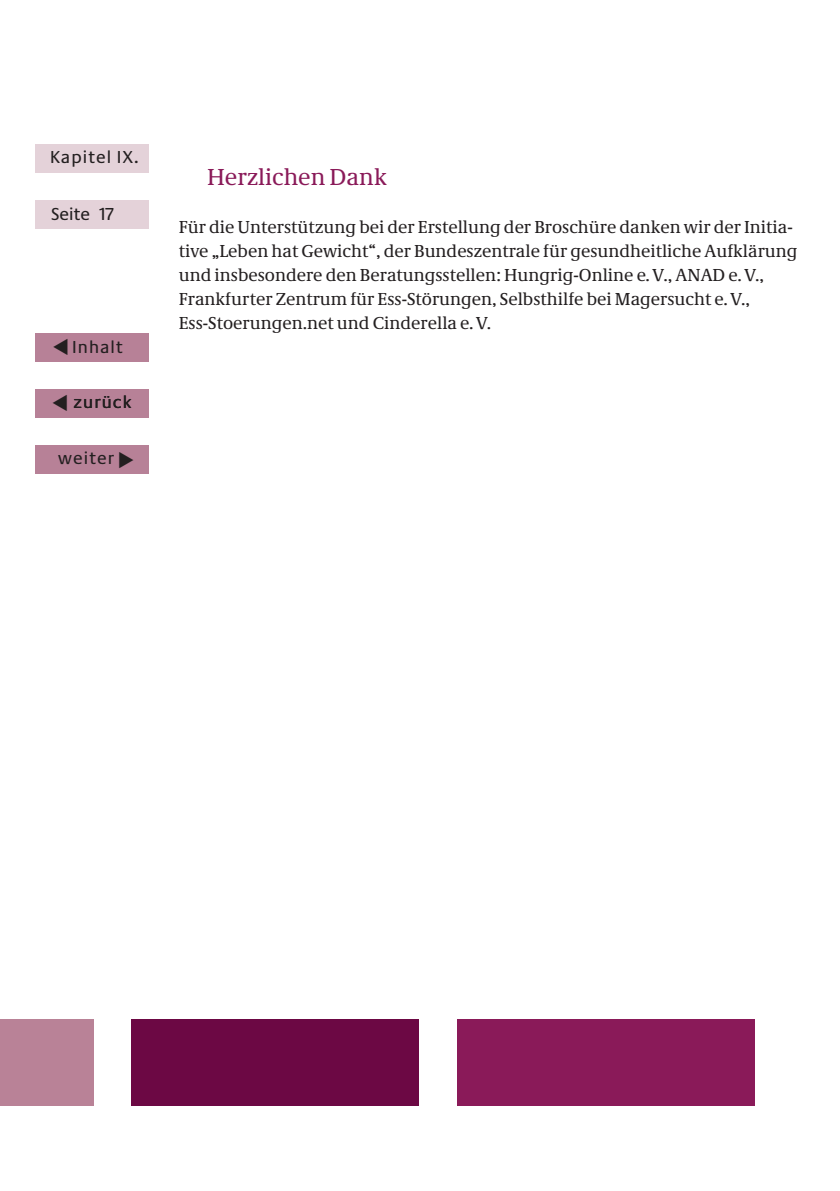
<style>
.page{position:relative;width:840px;height:1191px;background:#fff}
.page>*{position:absolute;margin:0;border:0;box-sizing:border-box;transform-origin:0 0}
.t1{font:24px "Neue Demos";color:#8a1a59}
.t2{font:18px/24px "Neue Demos";color:#231f20}
.t3{font:18px "Neue Praxis";letter-spacing:.06em;color:#231f20}
</style>
<div class="page">
<div style="left:35px;top:333px;width:114px;height:29px;background:#b78197"></div>
<div style="left:35px;top:200px;width:114px;height:28px;background:#e4d2d9"></div>
<div style="left:35px;top:389px;width:114px;height:29px;background:#b78197"></div>
<div style="left:35px;top:445px;width:114px;height:28px;background:#b78197"></div>
<div style="left:35px;top:144px;width:114px;height:28px;background:#e4d2d9"></div>
<div style="left:0;top:1019px;width:93px;height:87px;background:#b98297"></div>
<div style="left:131px;top:1019px;width:287px;height:87px;background:#6c0844"></div>
<div style="left:456px;top:1019px;width:298px;height:87px;background:#8a1a59"></div>
<p class="t3" style="left:50px;top:146px;width:90px">Kapitel IX.</p>
<p class="t3" style="left:51px;top:203px;width:64px">Seite 17</p>
<p class="t3" style="left:72px;top:335px;width:52px">Inhalt</p>
<p class="t3" style="left:73px;top:391px;width:59px">zurück</p>
<p class="t3" style="left:58px;top:447px;width:57px">weiter</p>
<h4 class="t1" style="left:207px;top:163px;width:181px">Herzlichen Dank</h4>
<p class="t2" style="left:179px;top:215px;width:620px">Für die Unterstützung bei der Erstellung der Broschüre danken wir der Initia&shy;tive „Leben hat Gewicht“, der Bundeszentrale für gesundheitliche Aufklärung und insbesondere den Beratungsstellen: Hungrig-Online e. V., ANAD e. V., Frankfurter Zentrum für Ess-Störungen, Selbsthilfe bei Magersucht e. V., Ess-Stoerungen.net und Cinderella e. V.</p>
</div>
